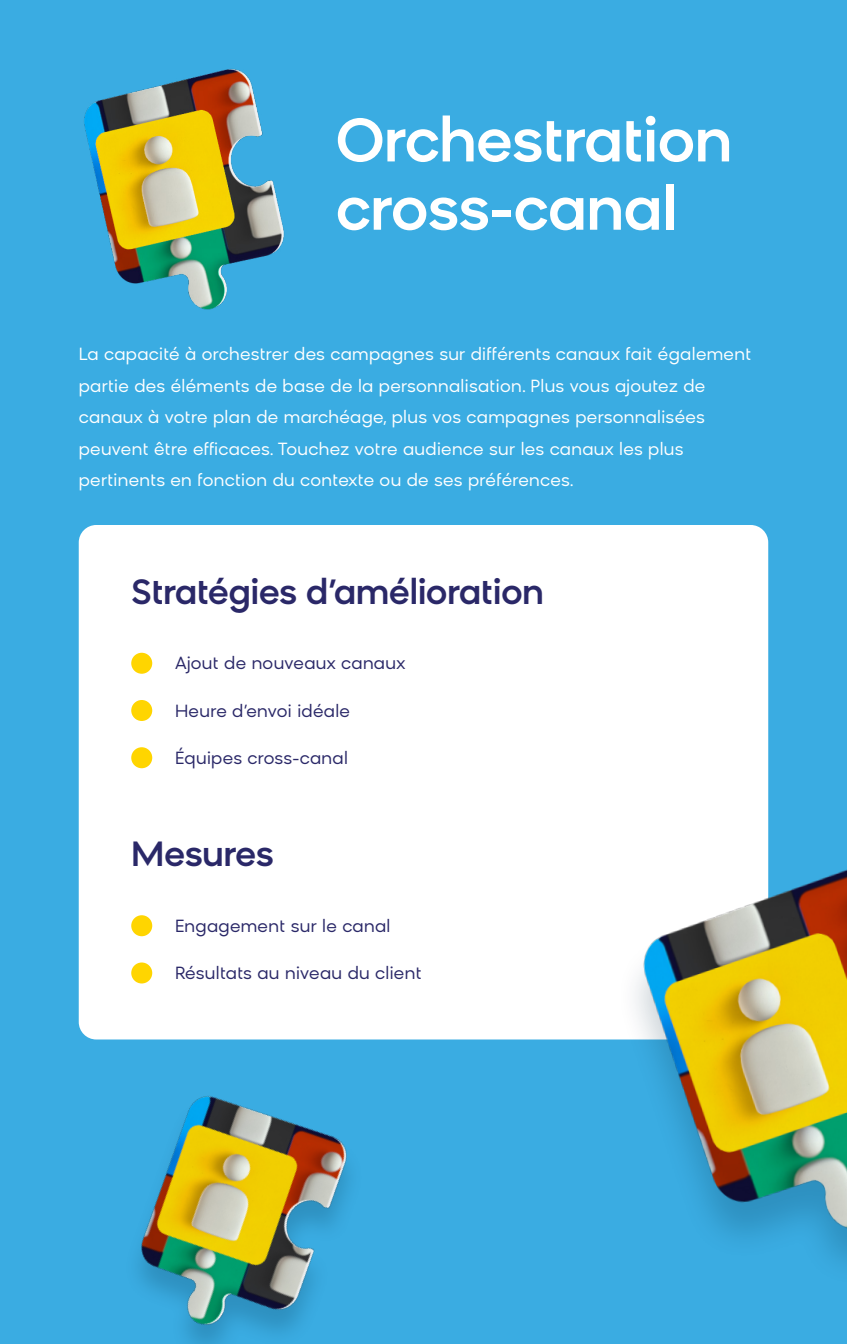
<style>
.page{position:relative;width:847px;height:1344px;background:#fff}
.page>*{position:absolute;margin:0;border:0;box-sizing:border-box;transform-origin:0 0}
.t1{font:500 61.25px/68.2px "Bloomreach Sans";color:#fff}
.t2{font:500 35px "Bloomreach Sans";color:#2a2868}
.t3{font:17.5px/31.5px "Bloomreach Sans";letter-spacing:.02em;color:#fff}
.t4{font:17.5px "Bloomreach Sans";letter-spacing:.02em;color:#2a2868}
</style>
<div class="page">
<div style="left:1px;top:0;width:846px;height:1344px;background:#3aace2"></div>
<img style="left:84px;top:69px;width:201px;height:241px">
<div style="left:79px;top:525px;width:689px;height:515px;background:#fff;border-radius:18px"></div>
<div style="left:131px;top:653px;width:21px;height:21px;background:#ffd500;border-radius:50%"></div>
<div style="left:131px;top:915px;width:21px;height:21px;background:#ffd500;border-radius:50%"></div>
<div style="left:131px;top:700px;width:21px;height:21px;background:#ffd500;border-radius:50%"></div>
<div style="left:131px;top:962px;width:21px;height:22px;background:#ffd500;border-radius:50%"></div>
<div style="left:131px;top:747px;width:21px;height:21px;background:#ffd500;border-radius:50%"></div>
<div style="left:616px;top:870px;width:231px;height:417px;background:#002940;opacity:.21"></div>
<img style="left:626px;top:861px;width:221px;height:397px">
<img style="left:138px;top:1096px;width:212px;height:248px">
<h1 class="t1" style="left:336px;top:106px;width:397px">Orchestration cross-canal</h1>
<p class="t3" style="left:79px;top:338px;width:674px">La capacité à orchestrer des campagnes sur différents canaux fait également partie des éléments de base de la personnalisation. Plus vous ajoutez de canaux à votre plan de marchéage, plus vos campagnes personnalisées peuvent être efficaces. Touchez votre audience sur les canaux les plus pertinents en fonction du contexte ou de ses préférences.</p>
<h2 class="t2" style="left:131px;top:570px;width:414px">Stratégies d’amélioration</h2>
<p class="t4" style="left:175px;top:653px;width:232px">Ajout de nouveaux canaux</p>
<p class="t4" style="left:175px;top:700px;width:177px">Heure d’envoi idéale</p>
<p class="t4" style="left:175px;top:747px;width:174px">Équipes cross-canal</p>
<h2 class="t2" style="left:131px;top:833px;width:144px">Mesures</h2>
<p class="t4" style="left:175px;top:915px;width:217px">Engagement sur le canal</p>
<p class="t4" style="left:175px;top:962px;width:248px">Résultats au niveau du client</p>
</div>
